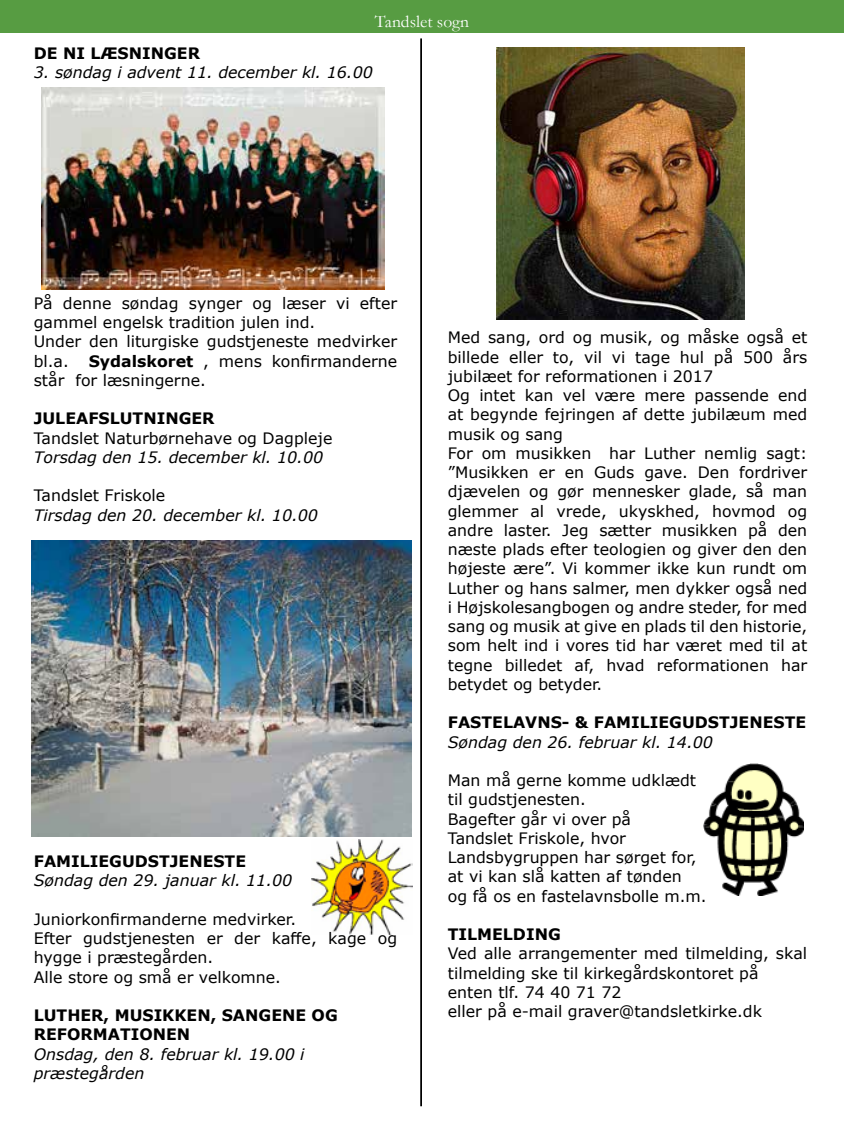
<style>
.page{position:relative;width:844px;height:1141px;background:#fff}
.page>*{position:absolute;margin:0;border:0;box-sizing:border-box;transform-origin:0 0}
.t1{font:17.5px "Garamond";color:#fff}
.t2{font:15.75px/19.2px "Verdana";color:#000}
.t3{font:italic 15.75px/19.2px "Verdana";color:#000}
.t4{font:700 15.75px/19.2px "Verdana";color:#000}
.s1{font-weight:700}
</style>
<div class="page">
<img style="left:312px;top:839px;width:100px;height:95px">
<div style="left:0;top:0;width:843px;height:33px;background:#579c42"></div>
<hr style="left:420px;top:38px;width:2px;height:1068px;background:#000">
<img style="left:42px;top:88px;width:342px;height:201px">
<img style="left:31px;top:541px;width:380px;height:295px">
<img style="left:496px;top:48px;width:248px;height:271px">
<img style="left:703px;top:764px;width:100px;height:132px">
<p class="t1" style="left:375px;top:10px;width:96px">Tandslet sogn</p>
<p class="t4" style="left:34px;top:43px;width:168px">DE NI LÆSNINGER</p>
<p class="t3" style="left:34px;top:62px;width:340px">3. søndag i advent 11. december kl. 16.00</p>
<p class="t2" style="left:34px;top:293px;width:365px">På denne søndag synger og læser vi efter gammel engelsk tradition julen ind.<br>Under den liturgiske gudstjeneste medvirker bl.a.</p>
<p class="t2" style="left:34px;top:351px;width:365px;text-indent:55px"><span class="s1">Sydalskoret</span> , mens konfirmanderne står for læsningerne.</p>
<p class="t4" style="left:34px;top:409px;width:182px">JULEAFSLUTNINGER</p>
<p class="t2" style="left:34px;top:428px;width:300px">Tandslet Naturbørnehave og Dagpleje</p>
<p class="t3" style="left:34px;top:447px;width:291px">Torsdag den 15. december kl. 10.00</p>
<p class="t2" style="left:34px;top:486px;width:133px">Tandslet Friskole</p>
<p class="t3" style="left:34px;top:505px;width:285px">Tirsdag den 20. december kl. 10.00</p>
<p class="t4" style="left:34px;top:851px;width:214px">FAMILIEGUDSTJENESTE</p>
<p class="t3" style="left:34px;top:871px;width:260px">Søndag den 29. januar kl. 11.00</p>
<p class="t2" style="left:34px;top:909px;width:365px">Juniorkonfirmanderne medvirker.<br>Efter gudstjenesten er der kaffe, kage og hygge i præstegården.<br>Alle store og små er velkomne.</p>
<p class="t4" style="left:34px;top:1005px;width:305px">LUTHER, MUSIKKEN, SANGENE OG<br>REFORMATIONEN</p>
<p class="t3" style="left:34px;top:1044px;width:272px">Onsdag, den 8. februar kl. 19.00 i præstegården</p>
<p class="t2" style="left:447px;top:328px;width:361px">Med sang, ord og musik, og måske også et billede eller to, vil vi tage hul på 500 års jubilæet for reformationen i 2017<br>Og intet kan vel være mere passende end at begynde fejringen af dette jubilæum med musik og sang<br>For om musikken har Luther nemlig sagt: ”Musikken er en Guds gave. Den fordriver djævelen og gør mennesker glade, så man glemmer al vrede, ukyskhed, hovmod og andre laster. Jeg sætter musikken på den næste plads efter teologien og giver den den højeste ære”. Vi kommer ikke kun rundt om Luther og hans salmer, men dykker også ned i Højskolesangbogen og andre steder, for med sang og musik at give en plads til den historie, som helt ind i vores tid har været med til at tegne billedet af, hvad reformationen har betydet og betyder.</p>
<p class="t4" style="left:447px;top:713px;width:360px">FASTELAVNS- &amp; FAMILIEGUDSTJENESTE</p>
<p class="t3" style="left:447px;top:732px;width:266px">Søndag den 26. februar kl. 14.00</p>
<p class="t2" style="left:447px;top:771px;width:260px">Man må gerne komme udklædt til gudstjenesten.<br>Bagefter går vi over på<br>Tandslet Friskole, hvor<br>Landsbygruppen har sørget for, at vi kan slå katten af tønden<br>og få os en fastelavnsbolle m.m.</p>
<p class="t4" style="left:447px;top:924px;width:114px">TILMELDING</p>
<p class="t2" style="left:447px;top:944px;width:361px">Ved alle arrangementer med tilmelding, skal tilmelding ske til kirkegårdskontoret på enten tlf. 74 40 71 72<br>eller på e-mail graver@tandsletkirke.dk</p>
</div>
